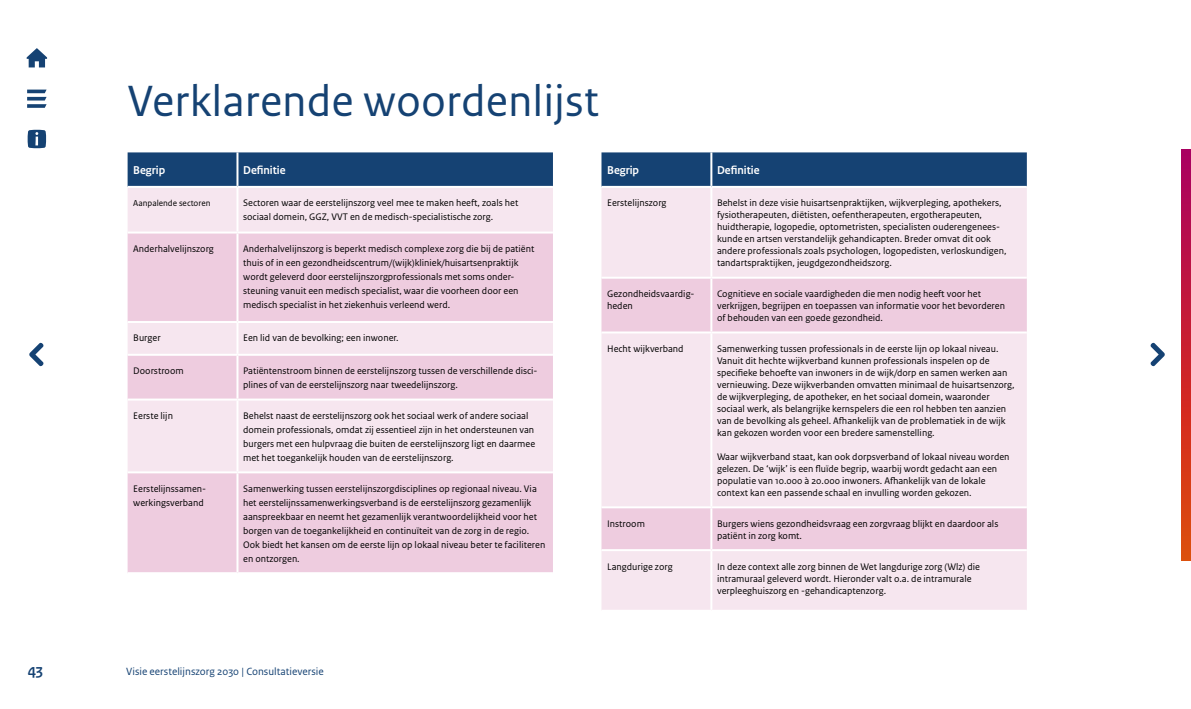
<style>
.page{position:relative;width:1191px;height:709px;background:#fff}
.page>*{position:absolute;margin:0;border:0;box-sizing:border-box;transform-origin:0 0}
.t1{font:46px "Rijksoverheid Sans Text";color:#154273}
.t2{font:700 16px "Rijksoverheid Sans Heading";color:#154273}
.t3{font:700 12px "Rijksoverheid Sans Heading";color:#fff}
.t4{font:11px "Rijksoverheid Sans Text";color:#154273}
.t5{font:10px/12px "Rijksoverheid Sans Text";color:#000}
.t6{font:9px "Rijksoverheid Sans Text";color:#000}
</style>
<div class="page">
<div style="left:128px;top:152px;width:425px;height:34px;background:#154273"></div>
<div style="left:128px;top:188px;width:425px;height:43px;background:#f6e6ef"></div>
<svg style="left:128px;top:233px;width:425px;height:339px;background:#f0d4e4"></svg>
<hr style="left:128px;top:321px;width:109px;height:2px;background:#fff">
<hr style="left:128px;top:354px;width:109px;height:2px;background:#fff">
<hr style="left:237px;top:321px;width:316px;height:2px;background:#fff">
<hr style="left:128px;top:398px;width:109px;height:2px;background:#fff">
<hr style="left:237px;top:354px;width:316px;height:2px;background:#fff">
<hr style="left:128px;top:471px;width:109px;height:2px;background:#fff">
<hr style="left:237px;top:398px;width:316px;height:2px;background:#fff">
<hr style="left:237px;top:471px;width:316px;height:2px;background:#fff">
<hr style="left:236px;top:152px;width:2px;height:34px;background:#fff">
<hr style="left:236px;top:188px;width:2px;height:43px;background:#fff">
<hr style="left:236px;top:233px;width:2px;height:88px;background:#fff">
<hr style="left:236px;top:323px;width:2px;height:31px;background:#fff">
<hr style="left:236px;top:356px;width:2px;height:42px;background:#fff">
<hr style="left:236px;top:400px;width:2px;height:71px;background:#fff">
<hr style="left:236px;top:473px;width:2px;height:99px;background:#fff">
<div style="left:601px;top:152px;width:425px;height:34px;background:#154273"></div>
<div style="left:601px;top:188px;width:425px;height:421px;background:#f6e6ef"></div>
<svg style="left:601px;top:279px;width:425px;height:270px;background:#f3dde9"></svg>
<hr style="left:601px;top:277px;width:110px;height:2px;background:#fff">
<hr style="left:601px;top:331px;width:110px;height:2px;background:#fff">
<hr style="left:601px;top:506px;width:110px;height:2px;background:#fff">
<hr style="left:601px;top:549px;width:110px;height:2px;background:#fff">
<hr style="left:711px;top:277px;width:315px;height:2px;background:#fff">
<hr style="left:711px;top:331px;width:315px;height:2px;background:#fff">
<hr style="left:711px;top:506px;width:315px;height:2px;background:#fff">
<hr style="left:711px;top:549px;width:315px;height:2px;background:#fff">
<hr style="left:710px;top:152px;width:2px;height:34px;background:#fff">
<hr style="left:710px;top:188px;width:2px;height:89px;background:#fff">
<hr style="left:710px;top:279px;width:2px;height:52px;background:#fff">
<hr style="left:710px;top:333px;width:2px;height:173px;background:#fff">
<hr style="left:710px;top:508px;width:2px;height:41px;background:#fff">
<hr style="left:710px;top:551px;width:2px;height:58px;background:#fff">
<svg style="left:1181px;top:149px;width:10px;height:411px;background:#c72331"></svg>
<svg style="left:1150px;top:342px;width:15px;height:24px"></svg>
<svg style="left:29px;top:342px;width:15px;height:24px"></svg>
<svg style="left:28px;top:130px;width:18px;height:18px"></svg>
<svg style="left:27px;top:90px;width:20px;height:18px"></svg>
<svg style="left:27px;top:48px;width:20px;height:19px"></svg>
<h2 class="t2" style="left:28px;top:660px;width:17px">43</h2>
<h1 class="t1" style="left:128px;top:75px;width:473px">Verklarende woordenlijst</h1>
<p class="t3" style="left:133px;top:163px;width:33px">Begrip</p>
<p class="t3" style="left:243px;top:163px;width:44px">Definitie</p>
<p class="t6" style="left:133px;top:197px;width:79px">Aanpalende sectoren</p>
<p class="t5" style="left:243px;top:196px;width:277px;line-height:14px">Sectoren waar de eerstelijnszorg veel mee te maken heeft, zoals het sociaal domein, GGZ, VVT en de medisch-specialistische zorg.</p>
<p class="t5" style="left:133px;top:243px;width:82px">Anderhalvelijnszorg</p>
<p class="t5" style="left:243px;top:242px;width:293px;line-height:14px">Anderhalvelijnszorg is beperkt medisch complexe zorg die bij de patiënt thuis of in een gezondheidscentrum/(wijk)kliniek/huisartsenpraktijk wordt geleverd door eerstelijnszorgprofessionals met soms onder&shy;steuning vanuit een medisch specialist, waar die voorheen door een medisch specialist in het ziekenhuis verleend werd.</p>
<p class="t5" style="left:133px;top:332px;width:29px">Burger</p>
<p class="t5" style="left:243px;top:332px;width:157px">Een lid van de bevolking; een inwoner.</p>
<p class="t5" style="left:133px;top:365px;width:52px">Doorstroom</p>
<p class="t5" style="left:243px;top:364px;width:296px;line-height:14px">Patiëntenstroom binnen de eerstelijnszorg tussen de verschillende disci&shy;plines of van de eerstelijnszorg naar tweedelijnszorg.</p>
<p class="t5" style="left:133px;top:410px;width:41px">Eerste lijn</p>
<p class="t5" style="left:243px;top:409px;width:293px;line-height:14px">Behelst naast de eerstelijnszorg ook het sociaal werk of andere sociaal domein professionals, omdat zij essentieel zijn in het ondersteunen van burgers met een hulpvraag die buiten de eerstelijnszorg ligt en daarmee met het toegankelijk houden van de eerstelijnszorg.</p>
<p class="t5" style="left:133px;top:481px;width:73px;line-height:14px">Eerstelijnssamen&shy;werkingsverband</p>
<p class="t5" style="left:243px;top:481px;width:304px;line-height:14px">Samenwerking tussen eerstelijnszorgdisciplines op regionaal niveau. Via het eerstelijnssamenwerkingsverband is de eerstelijnszorg gezamenlijk aanspreekbaar en neemt het gezamenlijk verantwoordelijkheid voor het borgen van de toegankelijkheid en continuïteit van de zorg in de regio.<br>Ook biedt het kansen om de eerste lijn op lokaal niveau beter te faciliteren en ontzorgen.</p>
<p class="t3" style="left:607px;top:163px;width:33px">Begrip</p>
<p class="t3" style="left:717px;top:163px;width:44px">Definitie</p>
<p class="t5" style="left:607px;top:197px;width:61px">Eerstelijnszorg</p>
<p class="t5" style="left:717px;top:197px;width:291px">Behelst in deze visie huisartsenpraktijken, wijkverpleging, apothekers, fysiotherapeuten, diëtisten, oefentherapeuten, ergotherapeuten, huidtherapie, logopedie, optometristen, specialisten ouderengenees&shy;kunde en artsen verstandelijk gehandicapten. Breder omvat dit ook andere professionals zoals psychologen, logopedisten, verloskundigen, tandartspraktijken, jeugdgezondheidszorg.</p>
<p class="t5" style="left:607px;top:288px;width:89px">Gezondheidsvaardig&shy;heden</p>
<p class="t5" style="left:717px;top:288px;width:289px">Cognitieve en sociale vaardigheden die men nodig heeft voor het verkrijgen, begrijpen en toepassen van informatie voor het bevorderen of behouden van een goede gezondheid.</p>
<p class="t5" style="left:607px;top:343px;width:78px">Hecht wijkverband</p>
<p class="t5" style="left:717px;top:343px;width:299px">Samenwerking tussen professionals in de eerste lijn op lokaal niveau.<br>Vanuit dit hechte wijkverband kunnen professionals inspelen op de specifieke behoefte van inwoners in de wijk/dorp en samen werken aan vernieuwing. Deze wijkverbanden omvatten minimaal de huisartsenzorg, de wijkverpleging, de apotheker, en het sociaal domein, waaronder sociaal werk, als belangrijke kernspelers die een rol hebben ten aanzien van de bevolking als geheel. Afhankelijk van de problematiek in de wijk kan gekozen worden voor een bredere samenstelling.</p>
<p class="t5" style="left:717px;top:451px;width:294px">Waar wijkverband staat, kan ook dorpsverband of lokaal niveau worden gelezen. De ‘wijk’ is een fluïde begrip, waarbij wordt gedacht aan een populatie van 10.000 à 20.000 inwoners. Afhankelijk van de lokale context kan een passende schaal en invulling worden gekozen.</p>
<p class="t5" style="left:607px;top:517px;width:39px">Instroom</p>
<p class="t5" style="left:717px;top:517px;width:283px">Burgers wiens gezondheidsvraag een zorgvraag blijkt en daardoor als patiënt in zorg komt.</p>
<p class="t5" style="left:607px;top:560px;width:67px">Langdurige zorg</p>
<p class="t5" style="left:717px;top:560px;width:264px">In deze context alle zorg binnen de Wet langdurige zorg (Wlz) die intramuraal geleverd wordt. Hieronder valt o.a. de intramurale verpleeghuiszorg en -gehandicaptenzorg.</p>
<p class="t4" style="left:126px;top:664px;width:199px">Visie eerstelijnszorg 2030 | Consultatieversie</p>
</div>
